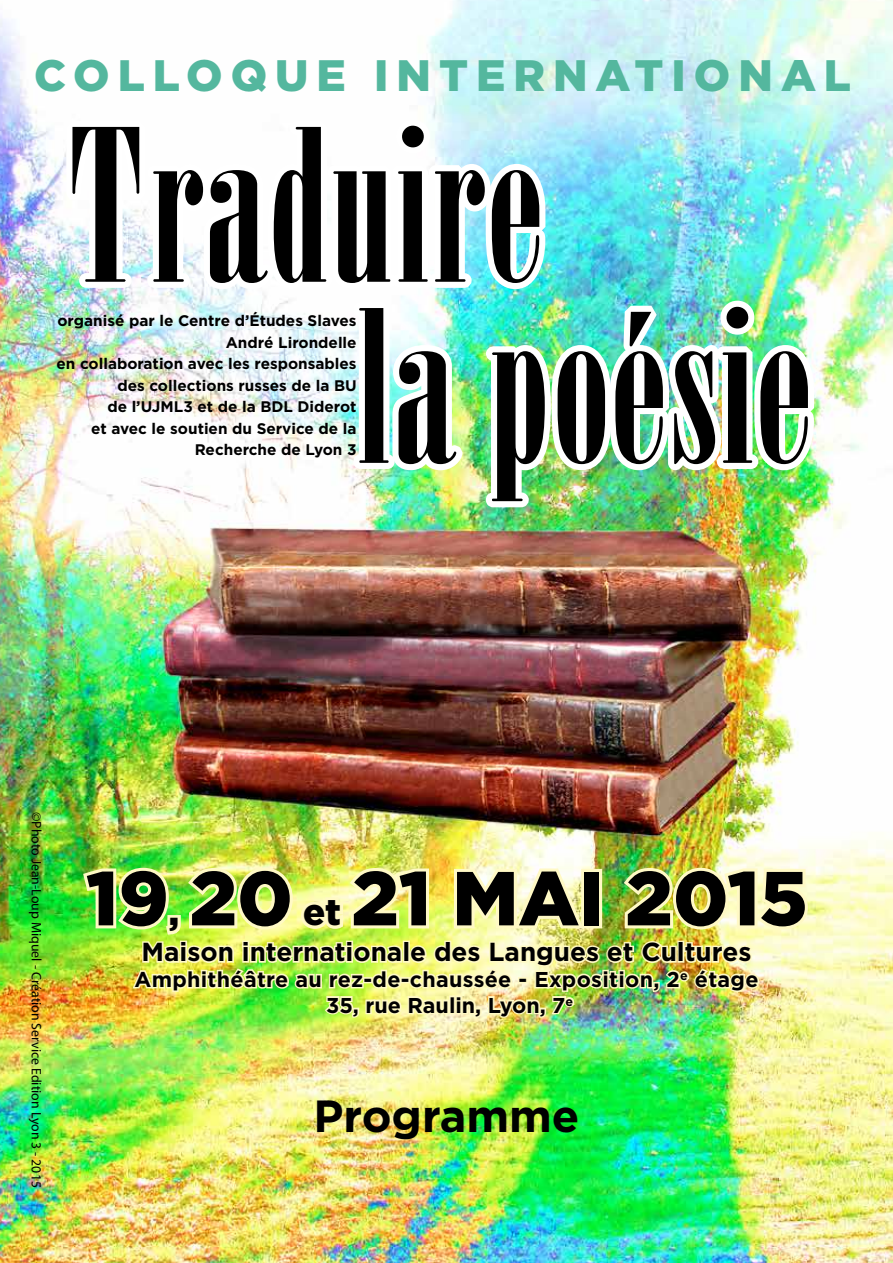
<style>
.page{position:relative;width:893px;height:1263px;background:#fff}
.page>*{position:absolute;margin:0;border:0;box-sizing:border-box;transform-origin:0 0}
.t1{font:900 76.35px "Gotham";color:#000}
.t2{font:700 45px "Gotham";color:#000}
.t3{font:900 43.95px "Gotham";letter-spacing:.18em;color:#54b79e}
.t4{font:700 26.1px "Gotham";color:#000}
.t5{font:700 21.45px/25.8px "Gotham";letter-spacing:.015em;color:#000;text-align:center}
.t6{font:700 15.3px/21.5px "Gotham";color:#000;text-align:right}
.t7{font:13.8px "Myriad Pro";color:#000}
.s1{font-size:36.75px}
</style>
<div class="page">
<img style="left:0;top:0;width:893px;height:1263px">
<svg style="left:66px;top:120px;width:479px;height:169px"></svg>
<img style="left:353px;top:302px;width:109px;height:168px">
<img style="left:486px;top:301px;width:328px;height:206px">
<img style="left:79px;top:864px;width:732px;height:155px">
<h3 class="t3" style="left:34px;top:50px;width:818px">COLLOQUE INTERNATIONAL</h3>
<p class="t6" style="left:57px;top:310px;width:302px">organisé par le Centre d’Études Slaves<br>André Lirondelle<br>en collaboration avec les responsables des collections russes de la BU<br>de l’UJML3 et de la BDL Diderot<br>et avec le soutien du Service de la<br>Recherche de Lyon 3</p>
<p class="t7" style="left:45px;top:812px;width:377px;rotate:90deg">©Photo Jean-Loup Miquel - Création Service Edition Lyon 3 - 2015</p>
<h1 class="t1" style="left:86px;top:854px;width:723px">19<span class="s1">,</span> 20 <span class="s1">et</span> 21 MAI 2015</h1>
<h3 class="t4" style="left:142px;top:937px;width:611px">Maison internationale des Langues et Cultures</h3>
<h3 class="t5" style="left:134px;top:966px;width:626px">Amphithéâtre au rez-de-chaussée - Exposition, 2<sup>e</sup> étage<br>35, rue Raulin, Lyon, 7<sup>e</sup></h3>
<h2 class="t2" style="left:314px;top:1090px;width:267px">Programme</h2>
</div>
